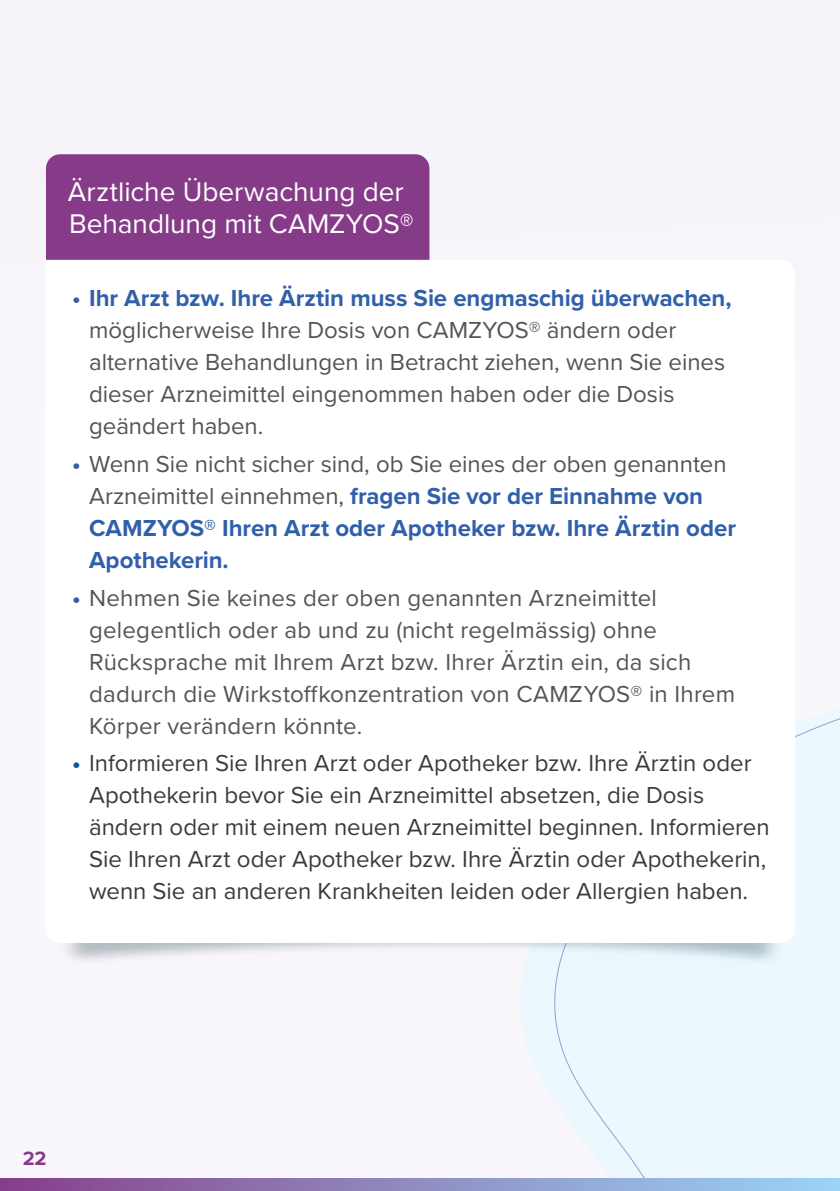
<style>
.page{position:relative;width:840px;height:1191px;background:#fff}
.page>*{position:absolute;margin:0;border:0;box-sizing:border-box;transform-origin:0 0}
.t1{font:28px/32px "Proxima Nova";color:#fff}
.t2{font:24px/32px "Proxima Nova";letter-spacing:.005em;color:#545453}
.t3{font:24px/32px "Proxima Nova";color:#3b3b3a}
.t4{font:700 24px/32px "Proxima Nova";color:#3160ab}
.t5{font:700 20px "Proxima Nova";color:#863b89}
.s1{font-weight:400;color:#545453}
.s2{font-weight:700;color:#3160ab}
.s3{font-weight:700;color:#0b53a1}
</style>
<div class="page">
<div style="left:0;top:0;width:839px;height:1191px;background:#f9f7fb"></div>
<div style="left:0;top:0;width:839px;height:995px;background:#f5f1f8"></div>
<svg style="left:522px;top:530px;width:317px;height:648px"></svg>
<svg style="left:0;top:1178px;width:839px;height:13px;background:#908bc0"></svg>
<div style="left:46px;top:154px;width:383px;height:106px;background:#863b89"></div>
<div style="left:44px;top:873px;width:750px;height:98px;background:#1a1a18;opacity:.75"></div>
<div style="left:45px;top:260px;width:749px;height:683px;background:#fff"></div>
<p class="t1" style="left:68px;top:174px;width:347px">Ärztliche Überwachung der<br>Behandlung mit CAMZYOS®</p>
<p class="t4" style="left:72px;top:281px;width:660px">• Ihr Arzt bzw. Ihre Ärztin muss Sie engmaschig überwachen,</p>
<p class="t2" style="left:89px;top:313px;width:637px">möglicherweise Ihre Dosis von CAMZYOS® ändern oder alternative Behandlungen in Betracht ziehen, wenn Sie eines dieser Arzneimittel eingenommen haben oder die Dosis geändert haben.</p>
<p class="t4" style="left:89px;top:447px;width:648px;text-indent:-17px">• <span class="s1">Wenn Sie nicht sicher sind, ob Sie eines der oben genannten Arzneimittel einnehmen,</span> fragen Sie vor der Einnahme von CAMZYOS® Ihren Arzt oder Apotheker bzw. Ihre Ärztin oder Apothekerin.</p>
<p class="t2" style="left:89px;top:580px;width:647px;text-indent:-17px"><span class="s2">•</span> Nehmen Sie keines der oben genannten Arzneimittel gelegentlich oder ab und zu (nicht regelmässig) ohne Rücksprache mit Ihrem Arzt bzw. Ihrer Ärztin ein, da sich dadurch die Wirkstoffkonzentration von CAMZYOS® in Ihrem Körper verändern könnte.</p>
<p class="t3" style="left:89px;top:746px;width:681px;text-indent:-17px"><span class="s3">•</span> Informieren Sie Ihren Arzt oder Apotheker bzw. Ihre Ärztin oder Apothekerin bevor Sie ein Arzneimittel absetzen, die Dosis ändern oder mit einem neuen Arzneimittel beginnen. Informieren Sie Ihren Arzt oder Apotheker bzw. Ihre Ärztin oder Apothekerin, wenn Sie an anderen Krankheiten leiden oder Allergien haben.</p>
<p class="t5" style="left:23px;top:1143px;width:25px">22</p>
</div>
